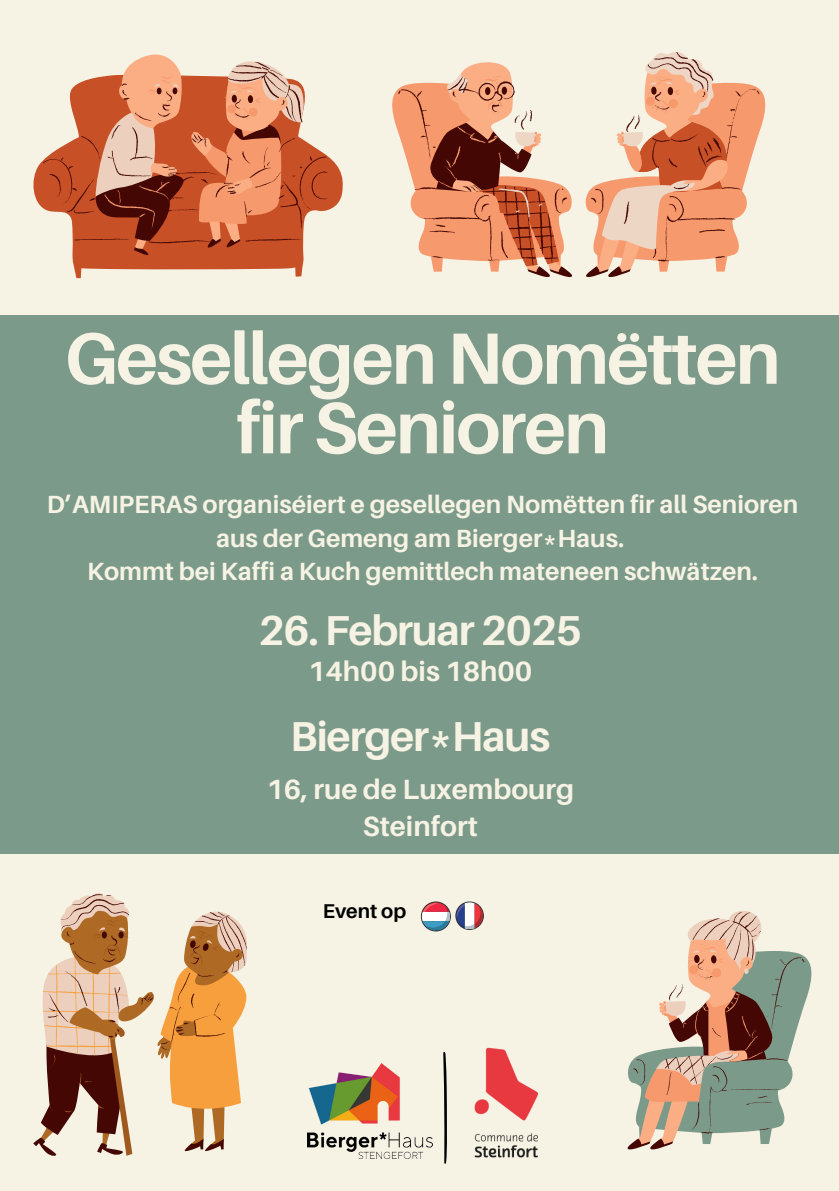
<style>
.page{position:relative;width:839px;height:1191px;background:#7b9a89}
.page>*{position:absolute;margin:0;border:0;box-sizing:border-box;transform-origin:0 0}
.t1{font:700 72.8px/69.6px "Aileron";letter-spacing:-.03em;color:#f6f2e4;text-align:center}
.t2{font:700 41.8px "Aileron";letter-spacing:-.03em;color:#f6f2e4}
.t3{font:700 28px/37.4px "Aileron";color:#f6f2e4;text-align:center}
.t4{font:700 25px/33.6px "Aileron";color:#f6f2e4;text-align:center}
.t5{font:700 20px "Aileron";color:#000}
</style>
<div class="page">
<div style="left:0;top:855px;width:839px;height:336px;background:#f6f2e4"></div>
<div style="left:0;top:0;width:839px;height:314px;background:#f6f2e4"></div>
<svg style="left:392px;top:89px;width:374px;height:44px"></svg>
<svg style="left:398px;top:52px;width:361px;height:225px"></svg>
<svg style="left:33px;top:894px;width:214px;height:262px"></svg>
<svg style="left:737px;top:911px;width:75px;height:94px"></svg>
<svg style="left:627px;top:912px;width:177px;height:238px"></svg>
<img style="left:307px;top:1064px;width:125px;height:94px">
<svg style="left:443px;top:1052px;width:4px;height:112px"></svg>
<img style="left:474px;top:1047px;width:63px;height:111px">
<svg style="left:33px;top:156px;width:310px;height:122px"></svg>
<svg style="left:134px;top:54px;width:122px;height:8px"></svg>
<svg style="left:43px;top:62px;width:285px;height:195px"></svg>
<svg style="left:421px;top:901px;width:30px;height:30px"></svg>
<svg style="left:422px;top:902px;width:28px;height:28px"></svg>
<svg style="left:455px;top:901px;width:29px;height:29px"></svg>
<svg style="left:456px;top:902px;width:27px;height:27px"></svg>
<p class="t1" style="left:64px;top:322px;width:717px">Gesellegen Nomëtten fir Senioren</p>
<p class="t4" style="left:47px;top:487px;width:753px">D’AMIPERAS organiséiert e gesellegen Nomëtten fir all Senioren aus der Gemeng am Bierger*Haus.<br>Kommt bei Kaffi a Kuch gemittlech mateneen schwätzen.</p>
<h1 class="t2" style="left:258px;top:605px;width:325px">26. Februar 2025</h1>
<h4 class="t3" style="left:308px;top:652px;width:226px">14h00 bis 18h00</h4>
<h2 class="t2" style="left:290px;top:710px;width:261px">Bierger*Haus</h2>
<h3 class="t3" style="left:266px;top:770px;width:309px">16, rue de Luxembourg<br>Steinfort</h3>
<h2 class="t5" style="left:323px;top:899px;width:85px">Event op</h2>
</div>
